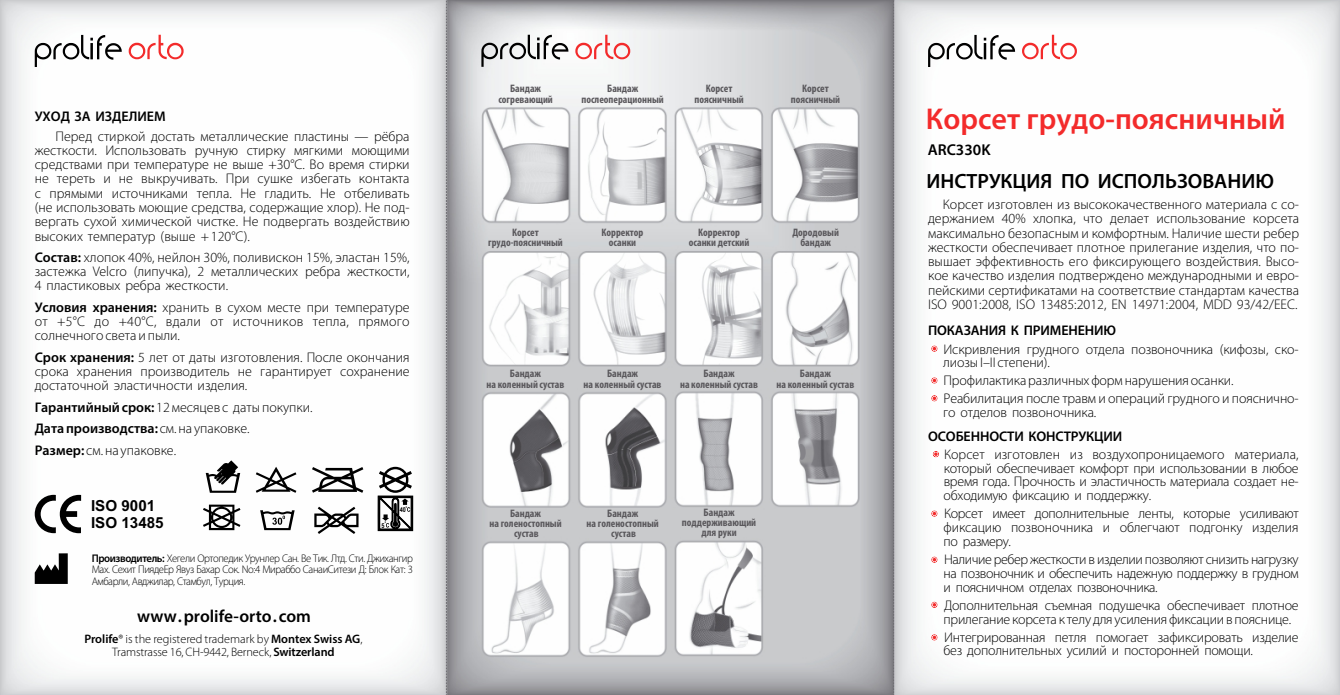
<style>
.page{position:relative;width:1340px;height:695px;background:#fff}
.page>*{position:absolute;margin:0;border:0;box-sizing:border-box;transform-origin:0 0}
.t1{font:600 30.1px "Myriad Pro";color:#f32b2b}
.t2{font:600 20.65px "Myriad Pro";color:#000}
.t3{font:600 17.32px "Myriad Pro";color:#000}
.t4{font:600 15.75px "Myriad Pro";color:#000}
.t5{font:700 15.22px/17px "Arial";color:#000}
.t6{font:300 14px/14.3px "Myriad Pro";letter-spacing:-.01em;color:#000;text-align:justify}
.t7{font:600 14px "Myriad Pro";letter-spacing:-.01em;color:#000}
.t8{font:300 12.25px/13.5px "Myriad Pro";letter-spacing:-.01em;color:#000;text-align:center}
.t9{font:300 11.03px/11.4px "Myriad Pro";letter-spacing:-.04em;color:#000;text-align:justify;scale:.96 1}
.t10{font:700 condensed 10.85px/10.5px "Myriad Pro";color:#59575b;text-align:center}
.t11{font:700 6.65px "Arial";color:#000;scale:.82 1}
.t12{font:700 2.45px "Arial";color:#000;scale:1.04 1}
.s1{font-weight:600}
</style>
<div class="page">
<img style="left:0;top:0;width:1339px;height:694px">
<svg style="left:928px;top:35px;width:87px;height:32px"></svg>
<svg style="left:1022px;top:35px;width:54px;height:24px"></svg>
<svg style="left:931px;top:345px;width:6px;height:6px"></svg>
<svg style="left:931px;top:377px;width:6px;height:6px"></svg>
<svg style="left:931px;top:395px;width:6px;height:6px"></svg>
<svg style="left:314px;top:506px;width:44px;height:28px"></svg>
<svg style="left:312px;top:467px;width:51px;height:25px"></svg>
<svg style="left:206px;top:460px;width:34px;height:32px"></svg>
<svg style="left:256px;top:466px;width:40px;height:26px"></svg>
<svg style="left:203px;top:504px;width:37px;height:26px"></svg>
<svg style="left:260px;top:510px;width:35px;height:20px"></svg>
<svg style="left:377px;top:466px;width:37px;height:77px"></svg>
<svg style="left:35px;top:494px;width:46px;height:39px"></svg>
<svg style="left:35px;top:553px;width:33px;height:31px"></svg>
<svg style="left:35px;top:35px;width:87px;height:32px"></svg>
<svg style="left:129px;top:35px;width:55px;height:24px"></svg>
<svg style="left:481px;top:35px;width:87px;height:32px"></svg>
<svg style="left:575px;top:35px;width:55px;height:24px"></svg>
<svg style="left:932px;top:451px;width:6px;height:6px"></svg>
<svg style="left:931px;top:510px;width:6px;height:6px"></svg>
<svg style="left:931px;top:556px;width:6px;height:6px"></svg>
<svg style="left:931px;top:601px;width:6px;height:6px"></svg>
<svg style="left:931px;top:634px;width:6px;height:6px"></svg>
<svg style="left:446px;top:0;width:1px;height:694px"></svg>
<svg style="left:893px;top:0;width:1px;height:694px"></svg>
<p class="t7" style="left:35px;top:110px;width:132px">УХОД ЗА ИЗДЕЛИЕМ</p>
<p class="t6" style="left:35px;top:130px;width:376px;text-indent:21px">Перед стиркой достать металлические пластины — рёбра жесткости. Использовать ручную стирку мягкими моющими средствами при температуре не выше +30°C. Во время стирки не тереть и не выкручивать. При сушке избегать контакта с прямыми источниками тепла. Не гладить. Не отбеливать (не использовать моющие средства, содержащие хлор). Не под&shy;вергать сухой химической чистке. Не подвергать воздействию высоких температур (выше + 120°C).</p>
<p class="t6" style="left:35px;top:251px;width:376px"><span class="s1">Состав:</span> хлопок 40%, нейлон 30%, поливискон 15%, эластан 15%, застежка Velcro (липучка), 2 металлических ребра жесткости, 4 пластиковых ребра жесткости.</p>
<p class="t6" style="left:35px;top:301px;width:376px"><span class="s1">Условия хранения:</span> хранить в сухом месте при температуре от +5°C до +40°C, вдали от источников тепла, прямого солнечного света и пыли.</p>
<p class="t6" style="left:35px;top:351px;width:376px"><span class="s1">Срок хранения:</span> 5 лет от даты изготовления. После окончания срока хранения производитель не гарантирует сохранение достаточной эластичности изделия.</p>
<p class="t6" style="left:35px;top:397px;width:279px;line-height:21.3px;text-align:left"><span class="s1">Гарантийный срок:</span> 12 месяцев с даты покупки.<br><span class="s1">Дата производства:</span> см. на упаковке.<br><span class="s1">Размер:</span> см. на упаковке.</p>
<p class="t5" style="left:91px;top:499px;width:74px">ISO 9001<br>ISO 13485</p>
<p class="t9" style="left:92px;top:553px;width:336px"><span class="s1">Производитель:</span> Хегели Ортопедик Урунлер Сан. Ве Тик. Лтд. Сти. Джихангир Мах. Сехит ПиядеЕр Явуз Бахар Сок. No:4 Мираббо СанаиСитези Д: Блок Кат: 3<br>Амбарли, Авджилар, Стамбул, Турция.</p>
<p class="t12" style="left:406px;top:505px;width:3px">0</p>
<p class="t11" style="left:400px;top:507px;width:9px">40</p>
<p class="t12" style="left:385px;top:521px;width:3px">0</p>
<p class="t11" style="left:381px;top:522px;width:5px">5</p>
<p class="t3" style="left:137px;top:608px;width:175px">www.prolife-orto.com</p>
<p class="t8" style="left:84px;top:633px;width:280px"><span class="s1">Prolife</span>® is the registered trademark by <span class="s1">Montex Swiss AG</span>,<br>Tramstrasse 16, CH-9442, Berneck, <span class="s1">Switzerland</span></p>
<p class="t10" style="left:498px;top:84px;width:56px">Бандаж согревающий</p>
<p class="t10" style="left:581px;top:84px;width:84px">Бандаж послеоперационный</p>
<p class="t10" style="left:694px;top:84px;width:51px">Корсет поясничный</p>
<p class="t10" style="left:790px;top:84px;width:51px">Корсет поясничный</p>
<p class="t10" style="left:488px;top:228px;width:76px">Корсет грудо-поясничный</p>
<p class="t10" style="left:601px;top:228px;width:43px">Корректор осанки</p>
<p class="t10" style="left:689px;top:228px;width:62px">Корректор осанки детский</p>
<p class="t10" style="left:792px;top:228px;width:48px">Дородовый бандаж</p>
<p class="t10" style="left:486px;top:369px;width:79px">Бандаж<br>на коленный сустав</p>
<p class="t10" style="left:583px;top:369px;width:79px">Бандаж<br>на коленный сустав</p>
<p class="t10" style="left:680px;top:369px;width:79px">Бандаж<br>на коленный сустав</p>
<p class="t10" style="left:776px;top:369px;width:79px">Бандаж<br>на коленный сустав</p>
<p class="t10" style="left:489px;top:509px;width:74px;line-height:9.8px">Бандаж<br>на голеностопный сустав</p>
<p class="t10" style="left:586px;top:509px;width:74px;line-height:9.8px">Бандаж<br>на голеностопный сустав</p>
<p class="t10" style="left:682px;top:508px;width:76px;line-height:9.8px">Бандаж поддерживающий для руки</p>
<h1 class="t1" style="left:925px;top:106px;width:361px">Корсет грудо-поясничный</h1>
<h2 class="t2" style="left:926px;top:172px;width:349px">ИНСТРУКЦИЯ ПО ИСПОЛЬЗОВАНИЮ</h2>
<p class="t6" style="left:928px;top:198px;width:372px;text-indent:15px">Корсет изготовлен из высококачественного материала с со&shy;держанием 40% хлопка, что делает использование корсета максимально безопасным и комфортным. Наличие шести ребер жесткости обеспечивает плотное прилегание изделия, что по&shy;вышает эффективность его фиксирующего воздействия. Высо&shy;кое качество изделия подтверждено международными и евро&shy;пейскими сертификатами на соответствие стандартам качества ISO 9001:2008, ISO 13485:2012, EN 14971:2004, MDD 93/42/EEC.</p>
<p class="t7" style="left:928px;top:325px;width:189px">ПОКАЗАНИЯ К ПРИМЕНЕНИЮ</p>
<p class="t6" style="left:943px;top:343px;width:357px;line-height:13.3px">Искривления грудного отдела позвоночника (кифозы, ско&shy;лиозы I–II степени).</p>
<p class="t6" style="left:943px;top:372px;width:357px;line-height:18.2px">Профилактика различных форм нарушения осанки.<br>Реабилитация после травм и операций грудного и пояснично-</p>
<p class="t6" style="left:943px;top:406px;width:155px">го отделов позвоночника.</p>
<p class="t4" style="left:927px;top:143px;width:64px">ARC330K</p>
<p class="t7" style="left:928px;top:430px;width:196px">ОСОБЕННОСТИ КОНСТРУКЦИИ</p>
<p class="t6" style="left:943px;top:448px;width:356px;line-height:13.8px">Корсет изготовлен из воздухопроницаемого материала, который обеспечивает комфорт при использовании в любое время года. Прочность и эластичность материала создает не&shy;обходимую фиксацию и поддержку.</p>
<p class="t6" style="left:943px;top:508px;width:356px;line-height:13.8px">Корсет имеет дополнительные ленты, которые усиливают фиксацию позвоночника и облегчают подгонку изделия по размеру.</p>
<p class="t6" style="left:943px;top:553px;width:356px;line-height:13.8px">Наличие ребер жесткости в изделии позволяют снизить нагрузку на позвоночник и обеспечить надежную поддержку в грудном и поясничном отделах позвоночника.</p>
<p class="t6" style="left:943px;top:599px;width:356px;line-height:13.8px">Дополнительная съемная подушечка обеспечивает плотное прилегание корсета к телу для усиления фиксации в пояснице.</p>
<p class="t6" style="left:943px;top:631px;width:356px;line-height:13.8px">Интегрированная петля помогает зафиксировать изделие без дополнительных усилий и посторонней помощи.</p>
</div>
